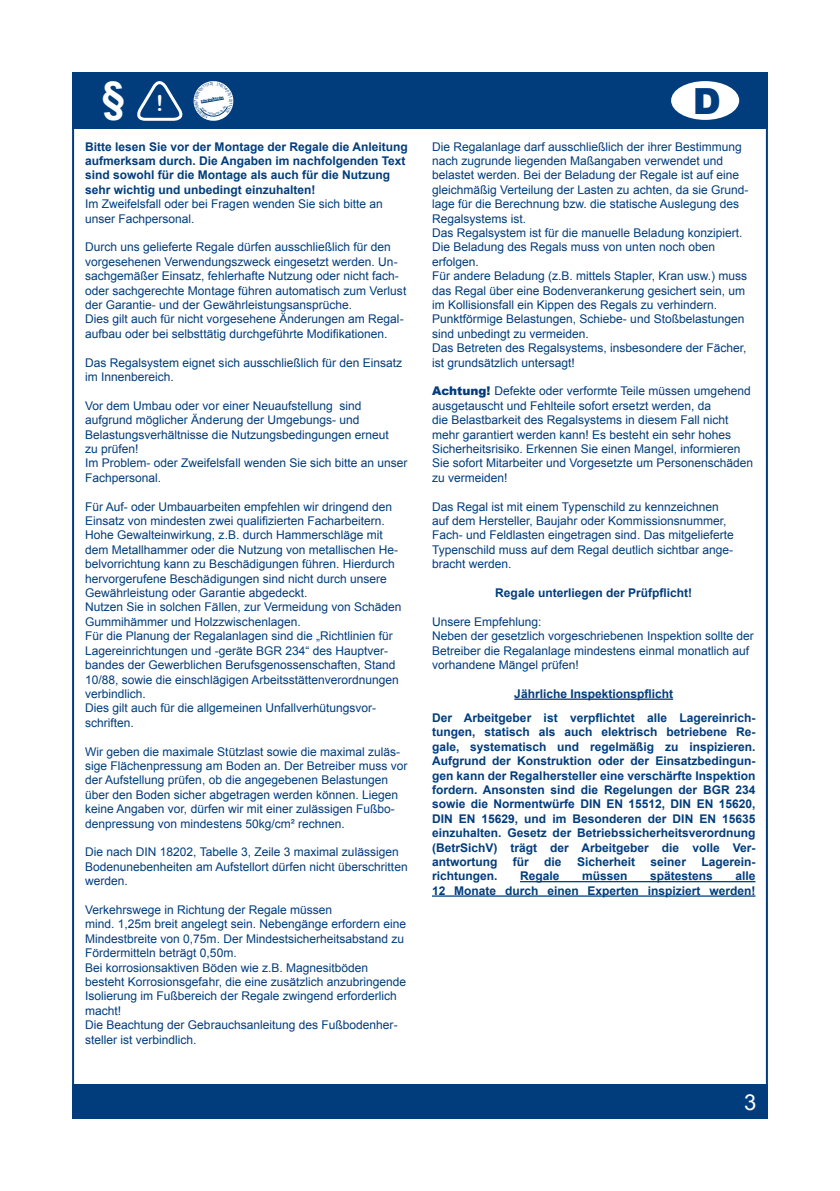
<style>
.page{position:relative;width:840px;height:1191px;background:#fff}
.page>*{position:absolute;margin:0;border:0;box-sizing:border-box;transform-origin:0 0}
.t1{font:700 42px "Arial";color:#fff}
.t2{font:900 36px "Arial";color:#013d7d}
.t3{font:22px "Arial";color:#fff}
.t4{font:12px/14.4px "Arial";color:#013d7d}
.t5{font:700 12px/14.4px "Arial";color:#013d7d}
.t6{font:900 4px "Arial";color:#013d7d}
.s1{font-family:"Arial Rounded MT Bold";font-weight:400;font-size:22px}
.s2{font-weight:900}
</style>
<div class="page">
<div style="left:72px;top:1085px;width:695px;height:34px;background:#013d7d"></div>
<div style="left:72px;top:72px;width:695px;height:57px;background:#013d7d"></div>
<svg style="left:137px;top:81px;width:46px;height:40px"></svg>
<div style="left:670px;top:81px;width:68px;height:39px;background:#fff;border-radius:50%"></div>
<hr style="left:514px;top:698px;width:158px;height:2px;background:#013d7d">
<hr style="left:519px;top:881px;width:236px;height:1px;background:#013d7d">
<hr style="left:432px;top:895px;width:323px;height:1px;background:#013d7d">
<svg style="left:193px;top:81px;width:41px;height:40px"></svg>
<h1 class="t1" style="left:102px;top:69px;width:63px">§ <span class="s1">!</span></h1>
<p class="t6" style="left:200px;top:99px;width:25px;rotate:-10deg">Inspektion</p>
<h2 class="t2" style="left:692px;top:81px;width:30px">D</h2>
<p class="t5" style="left:85px;top:139px;width:324px">Bitte lesen Sie vor der Montage der Regale die Anleitung aufmerksam durch. Die Angaben im nachfolgenden Text sind sowohl für die Montage als auch für die Nutzung sehr wichtig und unbedingt einzuhalten!</p>
<p class="t4" style="left:85px;top:197px;width:299px">Im Zweifelsfall oder bei Fragen wenden Sie sich bitte an unser Fachpersonal.</p>
<p class="t4" style="left:85px;top:240px;width:322px">Durch uns gelieferte Regale dürfen ausschließlich für den vorgesehenen Verwendungszweck eingesetzt werden. Un&shy;sachgemäßer Einsatz, fehlerhafte Nutzung oder nicht fach&shy;oder sachgerechte Montage führen automatisch zum Verlust der Garantie- und der Gewährleistungsansprüche.<br>Dies gilt auch für nicht vorgesehene Änderungen am Regal&shy;aufbau oder bei selbsttätig durchgeführte Modifikationen.</p>
<p class="t4" style="left:85px;top:355px;width:318px">Das Regalsystem eignet sich ausschließlich für den Einsatz im Innenbereich.</p>
<p class="t4" style="left:85px;top:398px;width:324px">Vor dem Umbau oder vor einer Neuaufstellung sind aufgrund möglicher Änderung der Umgebungs- und Belastungsverhältnisse die Nutzungsbedingungen erneut<br>zu prüfen!<br>Im Problem- oder Zweifelsfall wenden Sie sich bitte an unser Fachpersonal.</p>
<p class="t4" style="left:85px;top:499px;width:318px">Für Auf- oder Umbauarbeiten empfehlen wir dringend den Einsatz von mindesten zwei qualifizierten Facharbeitern.<br>Hohe Gewalteinwirkung, z.B. durch Hammerschläge mit dem Metallhammer oder die Nutzung von metallischen He&shy;belvorrichtung kann zu Beschädigungen führen. Hierdurch hervorgerufene Beschädigungen sind nicht durch unsere Gewährleistung oder Garantie abgedeckt.<br>Nutzen Sie in solchen Fällen, zur Vermeidung von Schäden Gummihämmer und Holzzwischenlagen.<br>Für die Planung der Regalanlagen sind die „Richtlinien für Lagereinrichtungen und -geräte BGR 234“ des Hauptver&shy;bandes der Gewerblichen Berufsgenossenschaften, Stand 10/88, sowie die einschlägigen Arbeitsstättenverordnungen verbindlich.<br>Dies gilt auch für die allgemeinen Unfallverhütungsvor&shy;schriften.</p>
<p class="t4" style="left:85px;top:744px;width:324px">Wir geben die maximale Stützlast sowie die maximal zuläs&shy;sige Flächenpressung am Boden an. Der Betreiber muss vor der Aufstellung prüfen, ob die angegebenen Belastungen über den Boden sicher abgetragen werden können. Liegen keine Angaben vor, dürfen wir mit einer zulässigen Fußbo&shy;denpressung von mindestens 50kg/cm² rechnen.</p>
<p class="t4" style="left:85px;top:845px;width:324px">Die nach DIN 18202, Tabelle 3, Zeile 3 maximal zulässigen<br>Bodenunebenheiten am Aufstellort dürfen nicht überschritten werden.</p>
<p class="t4" style="left:85px;top:902px;width:322px">Verkehrswege in Richtung der Regale müssen<br>mind. 1,25m breit angelegt sein. Nebengänge erfordern eine Mindestbreite von 0,75m. Der Mindestsicherheitsabstand zu Fördermitteln beträgt 0,50m.<br>Bei korrosionsaktiven Böden wie z.B. Magnesitböden besteht Korrosionsgefahr, die eine zusätzlich anzubringende Isolierung im Fußbereich der Regale zwingend erforderlich macht!<br>Die Beachtung der Gebrauchsanleitung des Fußbodenher&shy;steller ist verbindlich.</p>
<p class="t4" style="left:432px;top:139px;width:318px">Die Regalanlage darf ausschließlich der ihrer Bestimmung nach zugrunde liegenden Maßangaben verwendet und belastet werden. Bei der Beladung der Regale ist auf eine gleichmäßig Verteilung der Lasten zu achten, da sie Grund&shy;lage für die Berechnung bzw. die statische Auslegung des Regalsystems ist.<br>Das Regalsystem ist für die manuelle Beladung konzipiert.<br>Die Beladung des Regals muss von unten noch oben erfolgen.<br>Für andere Beladung (z.B. mittels Stapler, Kran usw.) muss das Regal über eine Bodenverankerung gesichert sein, um im Kollisionsfall ein Kippen des Regals zu verhindern.<br>Punktförmige Belastungen, Schiebe- und Stoßbelastungen sind unbedingt zu vermeiden.<br>Das Betreten des Regalsystems, insbesondere der Fächer, ist grundsätzlich untersagt!</p>
<p class="t4" style="left:432px;top:384px;width:322px"><span class="s2">Achtung!</span> Defekte oder verformte Teile müssen umgehend ausgetauscht und Fehlteile sofort ersetzt werden, da<br>die Belastbarkeit des Regalsystems in diesem Fall nicht mehr garantiert werden kann! Es besteht ein sehr hohes Sicherheitsrisiko. Erkennen Sie einen Mangel, informieren Sie sofort Mitarbeiter und Vorgesetzte um Personenschäden zu vermeiden!</p>
<p class="t4" style="left:432px;top:499px;width:303px">Das Regal ist mit einem Typenschild zu kennzeichnen auf dem Hersteller, Baujahr oder Kommissionsnummer, Fach- und Feldlasten eingetragen sind. Das mitgelieferte Typenschild muss auf dem Regal deutlich sichtbar ange&shy;bracht werden.</p>
<p class="t5" style="left:495px;top:586px;width:198px">Regale unterliegen der Prüfpflicht!</p>
<p class="t4" style="left:432px;top:614px;width:323px">Unsere Empfehlung:<br>Neben der gesetzlich vorgeschriebenen Inspektion sollte der Betreiber die Regalanlage mindestens einmal monatlich auf vorhandene Mängel prüfen!</p>
<p class="t5" style="left:432px;top:682px;width:325px;line-height:24px;text-align:center">Jährliche Inspektionspflicht<br>Der Arbeitgeber ist verpflichtet alle Lagereinrich-</p>
<p class="t5" style="left:432px;top:725px;width:325px;text-align:justify">tungen, statisch als auch elektrisch betriebene Re&shy;gale, systematisch und regelmäßig zu inspizieren.<br>Aufgrund der Konstruktion oder der Einsatzbedingun&shy;gen kann der Regalhersteller eine verschärfte Inspektion fordern. Ansonsten sind die Regelungen der BGR 234 sowie die Normentwürfe DIN EN 15512, DIN EN 15620, DIN EN 15629, und im Besonderen der DIN EN 15635 einzuhalten. Gesetz der Betriebssicherheitsverordnung (BetrSichV) trägt der Arbeitgeber die volle Ver&shy;antwortung</p>
<p class="t5" style="left:512px;top:855px;width:17px">für</p>
<p class="t5" style="left:544px;top:855px;width:19px">die</p>
<p class="t5" style="left:576px;top:855px;width:60px">Sicherheit</p>
<p class="t5" style="left:650px;top:855px;width:37px">seiner</p>
<p class="t5" style="left:701px;top:855px;width:56px">Lagerein-</p>
<p class="t5" style="left:432px;top:869px;width:67px">richtungen.</p>
<p class="t5" style="left:519px;top:869px;width:41px">Regale</p>
<p class="t5" style="left:581px;top:869px;width:47px">müssen</p>
<p class="t5" style="left:649px;top:869px;width:64px">spätestens</p>
<p class="t5" style="left:432px;top:869px;width:325px;text-align:right">alle<br>12 Monate durch einen Experten inspiziert werden!</p>
<h3 class="t3" style="left:743px;top:1087px;width:14px">3</h3>
</div>
